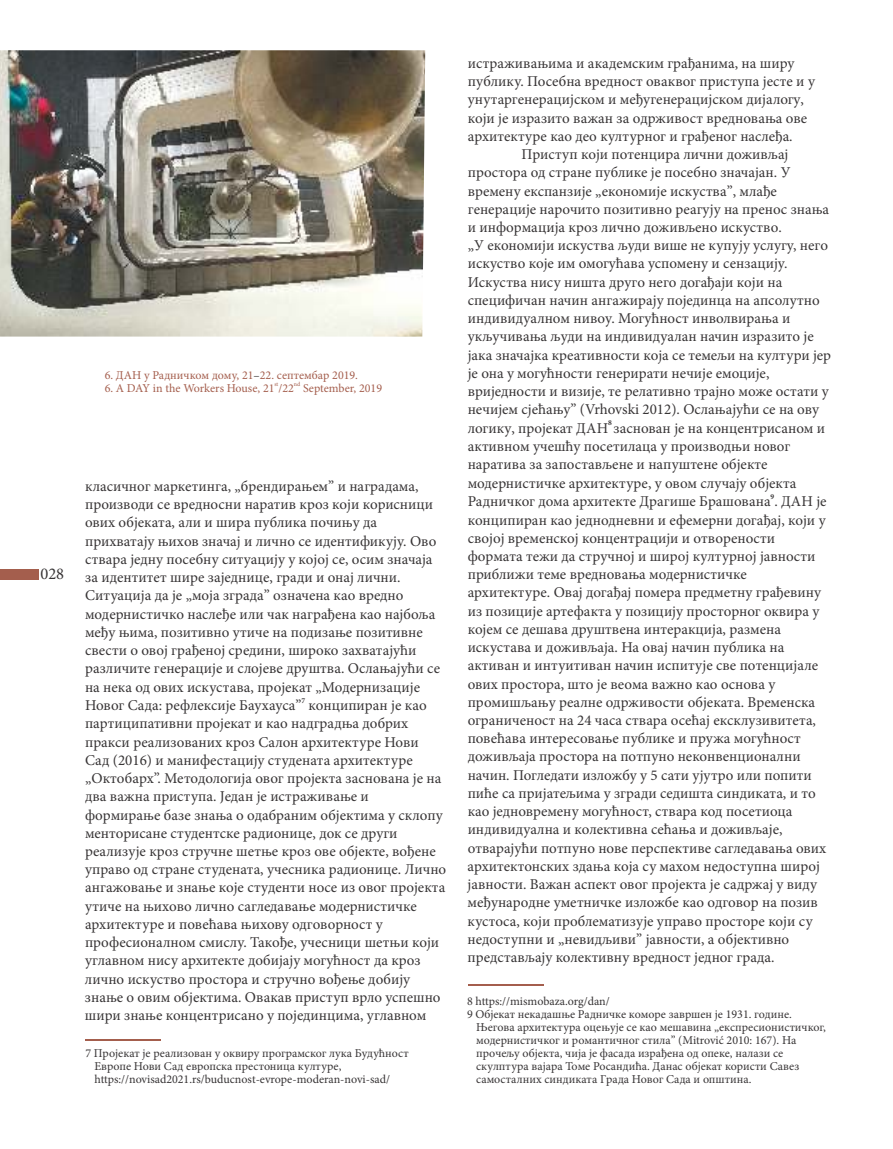
<style>
.page{position:relative;width:893px;height:1149px;background:#fff}
.page>*{position:absolute;margin:0;border:0;box-sizing:border-box;transform-origin:0 0}
.t1{font:16.5px "Minion Pro";color:#373435}
.t2{font:15px/18.1px "Minion Pro";color:#373435}
.t3{font:12px/12.9px "Minion Pro";color:#373435}
.t4{font:12px "Minion Pro";color:#a45e4d}
.t5{font:700 7.5px "Minion Pro";color:#373435}
.t6{font:6px "Minion Pro";color:#a45e4d}
.s1{color:#373435}
</style>
<div class="page">
<img style="left:0;top:50px;width:425px;height:286px">
<hr style="left:85px;top:1039px;width:75px;height:1px;background:#a45e4d">
<hr style="left:468px;top:984px;width:75px;height:1px;background:#a45e4d">
<div style="left:0;top:568px;width:38px;height:11px;background:#a45e4d"></div>
<p class="t4" style="left:105px;top:370px;width:255px">6. ДАН у Радничком дому, 21<span class="s1">–</span>22. септембар 2019.</p>
<p class="t6" style="left:274px;top:382px;width:6px">st</p>
<p class="t6" style="left:294px;top:382px;width:8px">nd</p>
<p class="t4" style="left:105px;top:383px;width:279px">6. A DAY in the Workers House, 21 /22 September, 2019</p>
<p class="t1" style="left:40px;top:567px;width:25px">028</p>
<p class="t2" style="left:85px;top:478px;width:357px">класичног маркетинга, „брендирањем” и наградама, производи се вредносни наратив кроз који корисници ових објеката, али и шира публика почињу да прихватају њихов значај и лично се идентификују. Ово ствара једну посебну ситуацију у којој се, осим значаја за идентитет шире заједнице, гради и онај лични.<br>Ситуација да је „моја зграда” означена као вредно модернистичко наслеђе или чак награђена као најбоља међу њима, позитивно утиче на подизање позитивне свести о овој грађеној средини, широко захватајући различите генерације и слојеве друштва. Ослањајући се на нека од ових искустава, пројекат „Модернизације</p>
<p class="t5" style="left:301px;top:697px;width:5px">7</p>
<p class="t2" style="left:85px;top:697px;width:363px">Новог Сада: рефлексије Баухауса” конципиран је као партиципативни пројекат и као надградња добрих пракси реализованиx кроз Салон архитектуре Нови Сад (2016) и манифестацију студената архитектуре „Октобарх”. Методологија овог пројекта заснована је на два важна приступа. Један је истраживање и формирање базе знања о одабраним објектима у склопу менторисане студентске радионице, док се други реализује кроз стручне шетње кроз ове објекте, вођене управо од стране студената, учесника радионице. Лично ангажовање и знање које студенти носе из овог пројекта утиче на њихово лично сагледавање модернистичке архитектуре и повећава њихову одговорност у професионалном смислу. Такође, учесници шетњи који углавном нису архитекте добијају могућност да кроз лично искуство простора и стручно вођење добију знање о овим објектима. Овакав приступ врло успешно шири знање концентрисано у појединцима, углавном</p>
<p class="t3" style="left:94px;top:1047px;width:316px;text-indent:-9px">7 Пројекат је реализован у оквиру програмског лука Будућност<br>Европе Нови Сад европска престоница културе, https://novisad2021.rs/buducnost-evrope-moderan-novi-sad/</p>
<p class="t2" style="left:468px;top:55px;width:328px">истраживањима и академским грађанима, на ширу</p>
<p class="t2" style="left:468px;top:74px;width:349px">публику. Посебна вредност оваквог приступа јесте и у</p>
<p class="t2" style="left:468px;top:92px;width:338px">унутаргенерацијском и међугенерацијском дијалогу,</p>
<p class="t2" style="left:468px;top:110px;width:341px">који је изразито важан за одрживост вредновања ове</p>
<p class="t2" style="left:468px;top:128px;width:326px">архитектуре као део културног и грађеног наслеђа.</p>
<p class="t2" style="left:521px;top:146px;width:268px">Приступ који потенцира лични доживљај</p>
<p class="t2" style="left:468px;top:165px;width:324px">простора од стране публике је посебно значајан. У</p>
<p class="t2" style="left:468px;top:183px;width:311px">времену експанзије „економије искуства”, млађе</p>
<p class="t2" style="left:468px;top:201px;width:363px">генерације нарочито позитивно реагују на пренос знања</p>
<p class="t2" style="left:468px;top:219px;width:315px">и информација кроз лично доживљено искуство.</p>
<p class="t2" style="left:468px;top:237px;width:362px">„У економији искуства људи више не купују услугу, него</p>
<p class="t2" style="left:468px;top:256px;width:321px">искуство које им омогућава успомену и сензацију.</p>
<p class="t2" style="left:468px;top:274px;width:316px">Искуства нису ништа друго него догађаји који на</p>
<p class="t2" style="left:468px;top:292px;width:353px">специфичан начин ангажирају појединца на апсолутно</p>
<p class="t2" style="left:468px;top:310px;width:324px">индивидуалном нивоу. Могућност инволвирања и</p>
<p class="t2" style="left:468px;top:329px;width:347px">укључивања људи на индивидуалан начин изразито је</p>
<p class="t2" style="left:468px;top:347px;width:365px">јака значајка креативности која се темељи на култури јер</p>
<p class="t2" style="left:468px;top:365px;width:303px">је она у могућности генерирати нечије емоције,</p>
<p class="t2" style="left:468px;top:383px;width:362px">вриједности и визије, те релативно трајно може остати у</p>
<p class="t2" style="left:468px;top:401px;width:353px">нечијем сјећању” (Vrhovski 2012). Ослањајући се на ову</p>
<p class="t5" style="left:608px;top:420px;width:5px">8</p>
<p class="t2" style="left:468px;top:420px;width:359px">логику, пројекат ДАН заснован је на концентрисаном и активном учешћу посетилаца у производњи новог наратива за запостављене и напуштене објекте модернистичке архитектуре, у овом случају објекта</p>
<p class="t5" style="left:771px;top:493px;width:5px">9</p>
<p class="t2" style="left:468px;top:493px;width:360px">Радничког дома архитекте Драгише Брашована . ДАН је конципиран као једнодневни и ефемерни догађај, који у својој временској концентрацији и отворености формата тежи да стручној и широј културној јавности приближи теме вредновања модернистичке архитектуре. Овај догађај помера предметну грађевину из позиције артефакта у позицију просторног оквира у којем се дешава друштвена интеракција, размена искустава и доживљаја. На овај начин публика на активан и интуитиван начин испитујe све потенцијале ових простора, што је веома важно као основа у промишљању реалне одрживости објеката. Временска ограниченост на 24 часа ствара осећај ексклузивитета, повећава интересовање публике и пружа могућност доживљаја простора на потпуно неконвенционални начин. Погледати изложбу у 5 сати ујутро или попити пиће са пријатељима у згради седишта синдиката, и то као једновремену могућност, ствара код посетиоца индивидуална и колективна сећања и доживљаје, отварајући потпуно нове перспективе сагледавања ових архитектонских здања која су махом недоступна широј јавности. Важан аспект овог пројекта је садржај у виду међународне уметничке изложбе као одговор на позив кустоса, који проблематизује управо просторе који су недоступни и „невидљиви” јавности, а објективно представљају колективну вредност једног града.</p>
<p class="t3" style="left:467px;top:995px;width:144px">8 https://mismobaza.org/dan/</p>
<p class="t3" style="left:467px;top:1008px;width:326px">9 Објекат некадашње Радничке коморе завршен је 1931. године.</p>
<p class="t3" style="left:476px;top:1021px;width:351px">Његова архитектура оцењује се као мешавина „експресионистичког,</p>
<p class="t3" style="left:476px;top:1034px;width:322px">модернистичког и романтичног стила” (Mitrović 2010: 167). На</p>
<p class="t3" style="left:476px;top:1047px;width:309px">прочељу објекта, чија је фасадa израђена од опеке, налази се</p>
<p class="t3" style="left:476px;top:1060px;width:325px">скулптура вајара Томе Росандића. Данас објекат користи Савез</p>
<p class="t3" style="left:476px;top:1073px;width:277px">самосталних синдиката Града Новог Сада и општина.</p>
</div>
